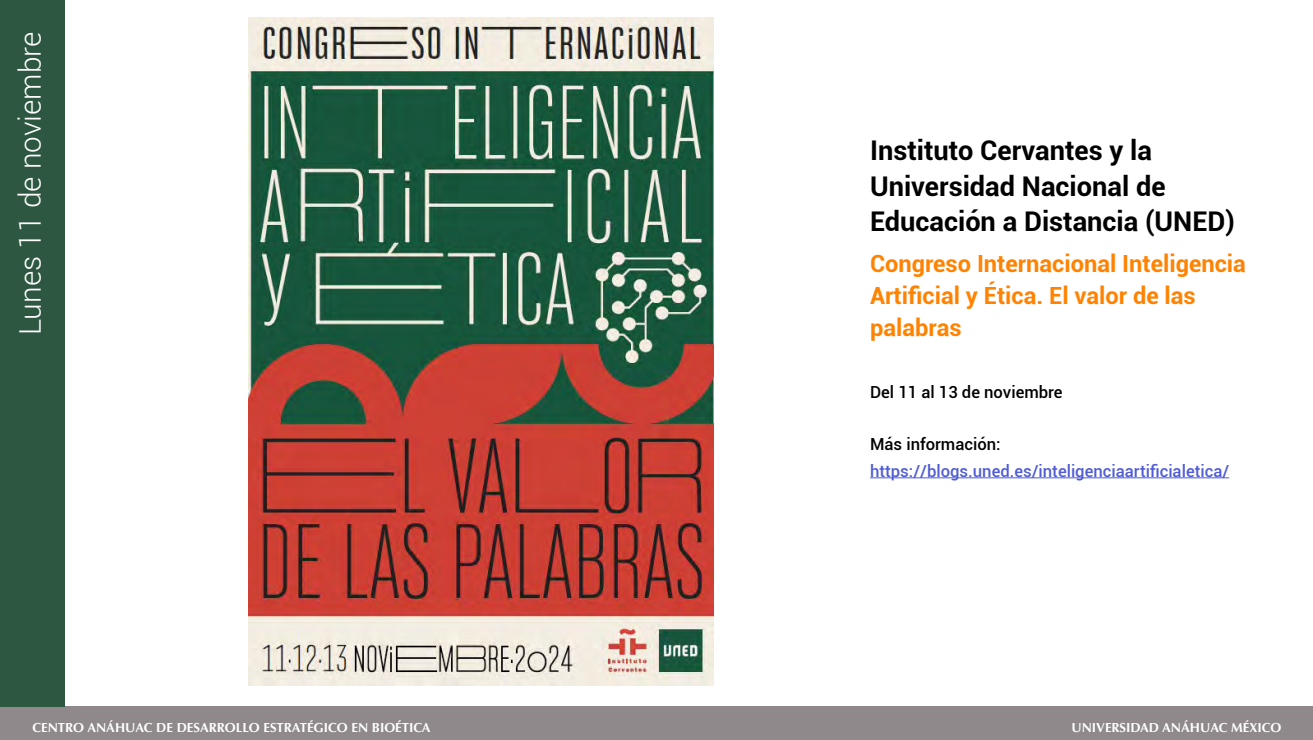
<style>
.page{position:relative;width:1313px;height:740px;background:#fff}
.page>*{position:absolute;margin:0;border:0;box-sizing:border-box;transform-origin:0 0}
.t1{font:300 29.75px "Roboto";color:#fff}
.t2{font:700 27.12px/35px "Roboto";color:#000}
.t3{font:700 23.62px/32.4px "Roboto";color:#ff8300}
.t4{font:500 16.62px "Roboto";color:#4f5cd6}
.t5{font:500 16.62px "Roboto";color:#000}
.t6{font:700 13.12px "Optima";color:#fff}
</style>
<div class="page">
<div style="left:0;top:706px;width:1312px;height:33px;background:#8f898b"></div>
<div style="left:0;top:0;width:65px;height:706px;background:#2d5740"></div>
<img style="left:248px;top:17px;width:466px;height:668px">
<hr style="left:870px;top:477px;width:359px;height:1px;background:#4f5cd6">
<h1 class="t1" style="left:10px;top:335px;width:305px;rotate:-90deg">Lunes 11 de noviembre</h1>
<h2 class="t2" style="left:870px;top:132px;width:366px">Instituto Cervantes y la<br>Universidad Nacional de<br>Educación a Distancia (UNED)</h2>
<h3 class="t3" style="left:870px;top:246px;width:377px">Congreso Internacional Inteligencia<br>Artificial y Ética. El valor de las palabras</h3>
<p class="t5" style="left:870px;top:380px;width:194px">Del 11 al 13 de noviembre</p>
<p class="t5" style="left:870px;top:432px;width:132px">Más información:</p>
<p class="t4" style="left:870px;top:459px;width:360px">https://blogs.uned.es/inteligenciaartificialetica/</p>
<p class="t6" style="left:32px;top:719px;width:399px">CENTRO ANÁHUAC DE DESARROLLO ESTRATÉGICO EN BIOÉTICA</p>
<p class="t6" style="left:1071px;top:719px;width:211px">UNIVERSIDAD ANÁHUAC MÉXICO</p>
</div>
